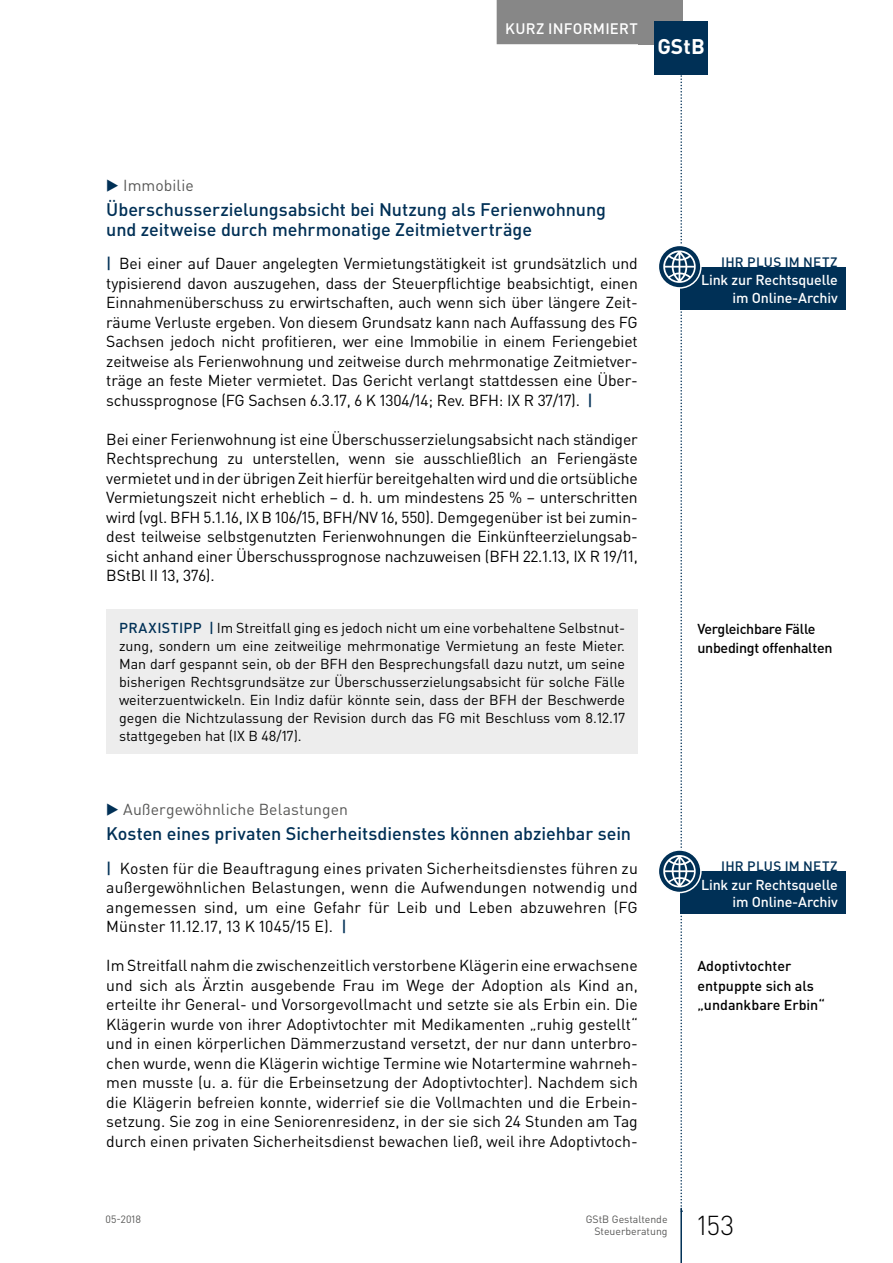
<style>
.page{position:relative;width:893px;height:1263px;background:#fff}
.page>*{position:absolute;margin:0;border:0;box-sizing:border-box;transform-origin:0 0}
.t1{font:300 27px "DIN Pro";color:#000}
.t2{font:700 21px "DIN Pro";color:#fff}
.t3{font:500 18px/20.1px "DIN Pro";letter-spacing:-.005em;color:#003056}
.t4{font:15.75px/19.5px "DIN Pro";letter-spacing:-.01em;color:#000;text-align:justify}
.t5{font:15.75px "DIN Pro";letter-spacing:.005em;color:#575756}
.t6{font:500 15px "DIN Pro";letter-spacing:.015em;color:#fff}
.t7{font:14.25px/18px "DIN Pro";color:#000;text-align:justify}
.t8{font:500 14.25px/17.2px "DIN Pro";letter-spacing:-.01em;color:#fff;text-align:right}
.t9{font:500 14.25px/19.5px "DIN Pro";color:#000}
.t10{font:500 14.25px/19.5px "DIN Pro";letter-spacing:-.02em;color:#000}
.t11{font:500 13.5px "DIN Pro";letter-spacing:.02em;color:#003056}
.t12{font:10.5px/12.8px "DIN Pro";color:#575756;text-align:right}
.s1{color:#003056}
.s2{font-weight:500;color:#003056}
</style>
<div class="page">
<div style="left:638px;top:0;width:44px;height:44px;background:#878787"></div>
<hr style="left:680px;top:1208px;width:2px;height:55px;background:#003056">
<div style="left:655px;top:21px;width:53px;height:53px;background:#003056"></div>
<div style="left:497px;top:0;width:149px;height:44px;background:#878787"></div>
<div style="left:106px;top:609px;width:532px;height:145px;background:#ededed"></div>
<div style="left:680px;top:267px;width:166px;height:43px;background:#003056"></div>
<svg style="left:658px;top:245px;width:43px;height:43px"></svg>
<div style="left:658px;top:245px;width:44px;height:44px;border:2px solid #fff;border-radius:50%"></div>
<div style="left:680px;top:871px;width:166px;height:43px;background:#003056"></div>
<svg style="left:658px;top:850px;width:43px;height:42px"></svg>
<div style="left:658px;top:849px;width:44px;height:44px;border:2px solid #fff;border-radius:50%"></div>
<svg style="left:663px;top:0;width:33px;height:1212px"></svg>
<p class="t6" style="left:505px;top:18px;width:134px">Kurz informiert</p>
<h2 class="t2" style="left:657px;top:32px;width:49px">GStB</h2>
<p class="t5" style="left:106px;top:175px;width:89px"><span class="s1">▶</span> Immobilie</p>
<p class="t3" style="left:106px;top:198px;width:501px">Überschusserzielungsabsicht bei N utzung als Ferienwohnung und zeitweise durch mehrmonatige Zeitmietverträge</p>
<p class="t4" style="left:106px;top:253px;width:533px"><span class="s2">|</span> Bei einer auf Dauer angelegten Vermietungstätigkeit ist grundsätzlich und typisierend davon auszugehen, dass der Steuerpflichtige beabsichtigt, einen Einnahmenüberschuss zu erwirtschaften, auch wenn sich über längere Zeit&shy;räume Verluste ergeben. Von diesem Grundsatz kann nach Auffassung des FG Sachsen jedoch nicht profitieren, wer eine Immobilie in einem Feriengebiet zeitweise als Ferienwohnung und zeitweise durch mehrmonatige Zeitmietver&shy;träge an feste Mieter vermietet. Das Gericht verlangt stattdessen eine Über&shy;schussprognose (FG Sachsen 6.3.17, 6 K 1304/14; Rev. BFH: IX R 37/17). <span class="s2">|</span></p>
<p class="t4" style="left:106px;top:429px;width:533px">Bei einer Ferienwohnung ist eine Überschusserzielungsabsicht nach ständiger Rechtsprechung zu unterstellen, wenn sie ausschließlich an Feriengäste vermietet und in der übrigen Zeit hierfür bereitgehalten wird und die ortsübliche Vermietungszeit nicht erheblich – d. h. um mindestens 25 % – unterschritten wird (vgl. BFH 5.1.16, IX B 106/15, BFH/NV 16, 550). Demgegenüber ist bei zumin&shy;dest teilweise selbstgenutzten Ferienwohnungen die Einkünfteerzielungsab&shy;sicht anhand einer Überschussprognose nachzuweisen (BFH 22.1.13, IX R 19/11, BStBl II 13, 376).</p>
<p class="t7" style="left:119px;top:618px;width:508px"><span class="s2">PRAXISTI PP |</span> Im Streitfall ging es jedoch nicht um eine vorbehaltene Selbstnut&shy;zung, sondern um eine zeitweilige mehrmonatige Vermietung an feste Mieter.<br>Man darf gespannt sein, ob der BFH den Besprechungsfall dazu nutzt, um seine bisherigen Rechtsgrundsätze zur Überschusserzielungsabsicht für solche Fälle weiterzuentwickeln. Ein Indiz dafür könnte sein, dass der BFH der Beschwerde gegen die Nichtzulassung der Revision durch das FG mit Beschluss vom 8.12.17 stattgegeben hat (IX B 48/17).</p>
<p class="t5" style="left:106px;top:799px;width:243px"><span class="s1">▶</span> Außergewöhnliche Belastungen</p>
<p class="t3" style="left:106px;top:822px;width:526px">Kosten eines privaten Sicherheitsdienstes können abziehbar sein</p>
<p class="t4" style="left:106px;top:858px;width:533px"><span class="s2">|</span> Kosten für die Beauftragung eines privaten Sicherheitsdienstes führen zu außergewöhnlichen Belastungen, wenn die Aufwendungen notwendig und angemessen sind, um eine Gefahr für Leib und Leben abzuwehren (FG Münster 11.12.17, 13 K 1045/15 E). <span class="s2">|</span></p>
<p class="t4" style="left:106px;top:955px;width:533px">Im Streitfall nahm die zwischenzeitlich verstorbene Klägerin eine erwachsene und sich als Ärztin ausgebende Frau im Wege der Adoption als Kind an, erteilte ihr General- und Vorsorgevollmacht und setzte sie als Erbin ein. Die Klägerin wurde von ihrer Adoptivtochter mit Medikamenten „ruhig gestellt“ und in einen körperlichen Dämmerzustand versetzt, der nur dann unterbro&shy;chen wurde, wenn die Klägerin wichtige Termine wie Notartermine wahrneh&shy;men musste (u. a. für die Erbeinsetzung der Adoptivtochter). Nachdem sich die Klägerin befreien konnte, widerrief sie die Vollmachten und die Erbein&shy;setzung. Sie zog in eine Seniorenresidenz, in der sie sich 24 Stunden am Tag durch einen privaten Sicherheitsdienst bewachen ließ, weil ihre Adoptivtoch-</p>
<p class="t11" style="left:721px;top:253px;width:92px">IHR PLUS IM NETZ</p>
<p class="t8" style="left:701px;top:271px;width:138px">Link zur Rechtsquelle im Online-Archiv</p>
<p class="t10" style="left:697px;top:618px;width:137px">Vergleichbare Fälle unbedingt offenhalten</p>
<p class="t11" style="left:721px;top:857px;width:92px">IHR PLUS IM NETZ</p>
<p class="t8" style="left:701px;top:876px;width:138px">Link zur Rechtsquelle im Online-Archiv</p>
<p class="t9" style="left:697px;top:956px;width:129px">Adoptivtochter entpuppte sich als „undankbare Erbin“</p>
<p class="t12" style="left:106px;top:1212px;width:37px">05-2018</p>
<p class="t12" style="left:586px;top:1212px;width:83px">GStB Gestaltende<br>Steuerberatung</p>
<h1 class="t1" style="left:697px;top:1207px;width:38px">153</h1>
</div>
